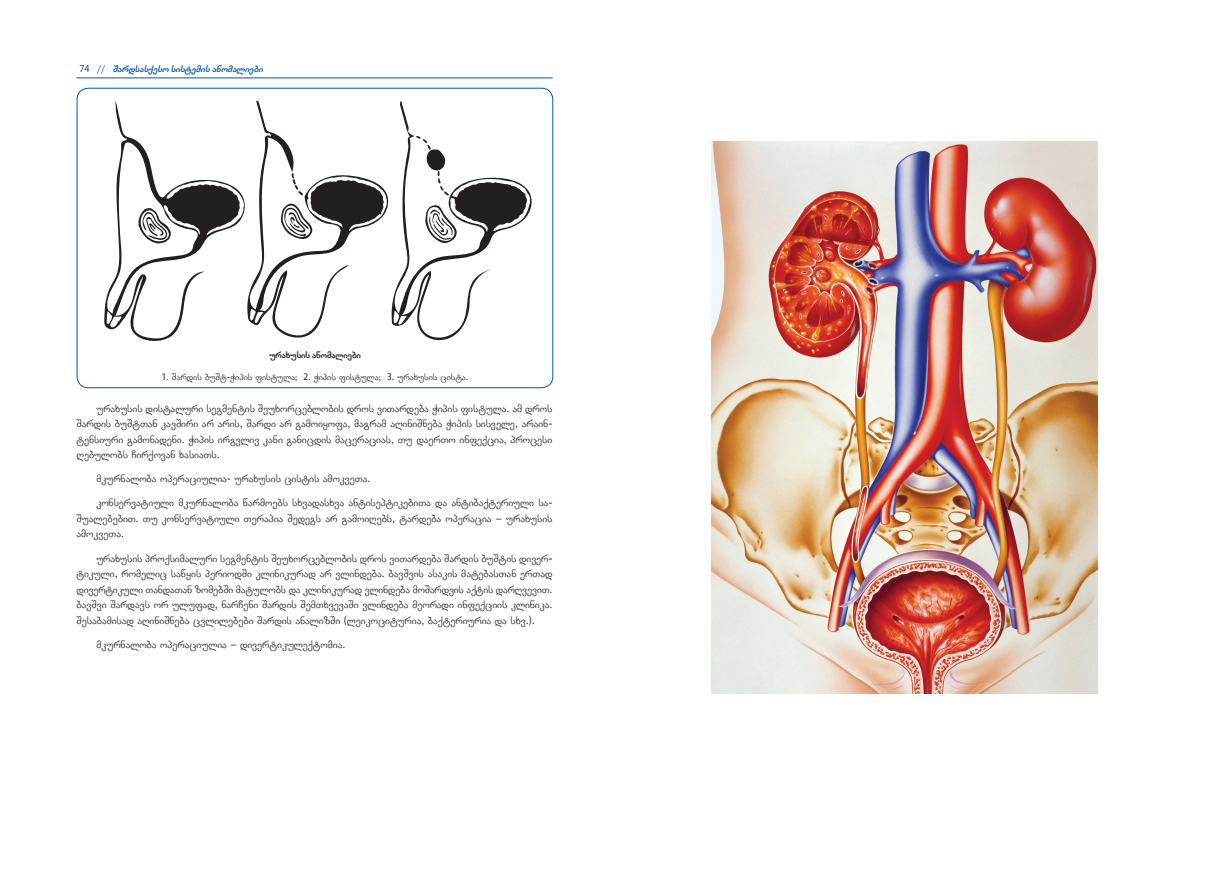
<style>
.page{position:relative;width:1219px;height:871px;background:#fff}
.page>*{position:absolute;margin:0;border:0;box-sizing:border-box;transform-origin:0 0}
.t1{font:11px/15.5px "A Kolkhety N";letter-spacing:-.01em;color:#231f20;text-align:justify}
.t2{font:9.5px "A Kolkhety N";letter-spacing:-.01em;color:#231f20}
.t3{font:italic 700 9.5px "A Kolkhety N";color:#0155a7}
.t4{font:700 9.5px "A Kolkhety N";letter-spacing:-.005em;color:#231f20}
.s1{font-weight:400;font-style:normal;font-size:10px}
</style>
<div class="page">
<hr style="left:77px;top:78px;width:476px;height:1px;background:#0155a7">
<svg style="left:104px;top:100px;width:428px;height:241px"></svg>
<div style="left:77px;top:88px;width:476px;height:300px;border:1px solid #0155a7;border-radius:11px"></div>
<img style="left:711px;top:142px;width:386px;height:551px">
<p class="t3" style="left:79px;top:64px;width:185px"><span class="s1">74 //</span> SARDSASQESO SISTEMIS ANOMALIEBI</p>
<p class="t4" style="left:269px;top:350px;width:93px">URAXUSIS ANOMALIEBI</p>
<p class="t2" style="left:162px;top:372px;width:308px">1. SARDIS BUST-WIPIS FISTULA; 2. WIPIS FISTULA; 3. URAXUSIS CISTA.</p>
<p class="t1" style="left:77px;top:401px;width:478px;text-indent:20px">URAXUSIS DISTALURI SEGMENTIS SEUXORCEBLOBIS DROS VITARDEBA WIPIS FISTULA. AM DROS SARDIS BUSTTAN KAVSIRI AR ARIS, SARDI AR GAMOIYOFA, MAGRAM ARINISNEBA WIPIS SISVELE, ARAIN-TENSIURI GAMONADENI. WIPIS IRGVLIV KANI GANICDIS MACERACIAS, TU DAERTO INFEQCIA, PROCESI REBULOBS CIRQOVAN XASIATS.</p>
<p class="t1" style="left:96px;top:467px;width:458px;line-height:24px">MKURNALOBA OPERACIULIA- URAXUSIS CISTIS AMOKVETA.<br>KONSERVATIULI MKURNALOBA WARMOEBS SXVADASXVA ANTISEPTIKEBITA DA ANTIBAQTERIULI SA-</p>
<p class="t1" style="left:77px;top:511px;width:477px">SUALEBEBIT. TU KONSERVATIULI TERAPIA SEDEGS AR GAMOIREBS, TARDEBA OPERACIA _ URAXUSIS<br>AMOKVETA.</p>
<p class="t1" style="left:77px;top:550px;width:478px;text-indent:20px">URAXUSIS PROQSIMALURI SEGMENTIS SEUXORCEBLOBIS DROS VITARDEBA SARDIS BUSTIS DIVER-TIKULI, ROMELIC SAWYIS PERIODSI KLINIKURAD AR VLINDEBA. BAVSVIS ASAKIS MATEBASTAN ERTAD DIVERTIKULI TANDATAN ZOMEBSI MATULOBS DA KLINIKURAD VLINDEBA MOSARDVIS AQTIS DARRVEVIT.<br>BAVSVI SARDAVS OR ULUFAD, NARCENI SARDIS SEMTXVEVASI VLINDEBA MEORADI INFEQCIIS KLINIKA.<br>SESABAMISAD ARINISNEBA CVLILEBEBI SARDIS ANALIZSI (LEIKOCITURIA, BAQTERIURIA DA SXV.).</p>
<p class="t1" style="left:96px;top:636px;width:251px">MKURNALOBA OPERACIULIA _ DIVERTIKULEQTOMIA.</p>
</div>
